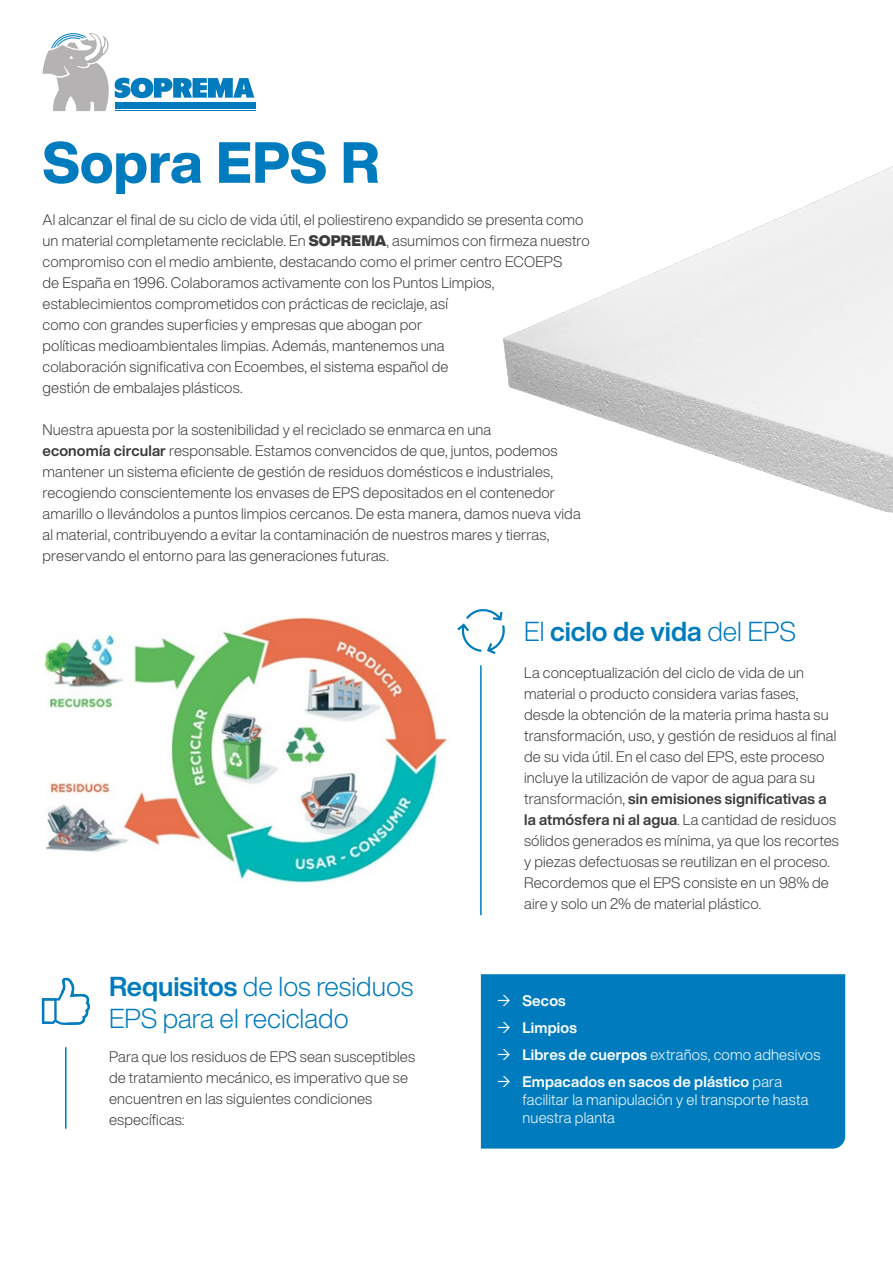
<style>
.page{position:relative;width:893px;height:1263px;background:#fff}
.page>*{position:absolute;margin:0;border:0;box-sizing:border-box;transform-origin:0 0}
.t1{font:800 57px "Helvetica Now Display";letter-spacing:.005em;color:#007cbe}
.t2{font:300 27px/31.5px "Helvetica Now Display";color:#007cbe}
.t3{font:700 27px "Helvetica Now Display";color:#007cbe}
.t4{font:300 15px/21px "Helvetica Now Display";letter-spacing:.01em;color:#3c3c3b}
.t5{font:700 15px/27px "Helvetica Now Display";letter-spacing:.015em;color:#fff}
.t6{font:300 15px/18px "Helvetica Now Display";letter-spacing:.015em;color:#fff}
.s1{font-weight:900}
.s2{font-weight:700}
.s3{font-weight:300}
</style>
<div class="page">
<hr style="left:480px;top:665px;width:2px;height:250px;background:#007cbe">
<div style="left:481px;top:974px;width:364px;height:174px;background:#007cbe"></div>
<img style="left:44px;top:617px;width:403px;height:266px">
<img style="left:503px;top:166px;width:390px;height:347px">
<hr style="left:115px;top:110px;width:140px;height:1px;background:#007cbe">
<div style="left:115px;top:102px;width:140px;height:6px;background:#007cbe"></div>
<svg style="left:43px;top:33px;width:211px;height:78px"></svg>
<svg style="left:457px;top:609px;width:48px;height:45px"></svg>
<hr style="left:65px;top:1047px;width:2px;height:82px;background:#007cbe">
<svg style="left:42px;top:977px;width:48px;height:48px"></svg>
<svg style="left:498px;top:995px;width:12px;height:11px"></svg>
<svg style="left:498px;top:1022px;width:12px;height:11px"></svg>
<svg style="left:498px;top:1049px;width:12px;height:11px"></svg>
<svg style="left:498px;top:1076px;width:12px;height:11px"></svg>
<h1 class="t1" style="left:43px;top:124px;width:338px">Sopra EPS R</h1>
<p class="t4" style="left:43px;top:209px;width:549px">Al alcanzar el final de su ciclo de vida útil, el poliestireno expandido se presenta como un material completamente reciclable. En <span class="s1">SOPREMA</span>, asumimos con firmeza nuestro compromiso con el medio ambiente, destacando como el primer centro ECOEPS<br>de España en 1996. Colaboramos activamente con los Puntos Limpios, establecimientos comprometidos con prácticas de reciclaje, así<br>como con grandes superficies y empresas que abogan por<br>políticas medioambientales limpias. Además, mantenemos una<br>colaboración significativa con Ecoembes, el sistema español de<br>gestión de embalajes plásticos.</p>
<p class="t4" style="left:43px;top:419px;width:540px">Nuestra apuesta por la sostenibilidad y el reciclado se enmarca en una<br><span class="s2">economía circular</span> responsable. Estamos convencidos de que, juntos, podemos mantener un sistema eficiente de gestión de residuos domésticos e industriales, recogiendo conscientemente los envases de EPS depositados en el contenedor amarillo o llevándolos a puntos limpios cercanos. De esta manera, damos nueva vida al material, contribuyendo a evitar la contaminación de nuestros mares y tierras, preservando el entorno para las generaciones futuras.</p>
<h2 class="t3" style="left:524px;top:613px;width:273px"><span class="s3">El</span> ciclo de vida <span class="s3">del EPS</span></h2>
<h2 class="t2" style="left:109px;top:970px;width:306px"><span class="s2">Requisitos</span> de los residuos<br>EPS para el reciclado</h2>
<p class="t4" style="left:109px;top:1045px;width:308px">Para que los residuos de EPS sean susceptibles de tratamiento mecánico, es imperativo que se encuentren en las siguientes condiciones específicas:</p>
<p class="t4" style="left:524px;top:662px;width:316px">La conceptualización del ciclo de vida de un material o producto considera varias fases, desde la obtención de la materia prima hasta su transformación, uso, y gestión de residuos al final de su vida útil. En el caso del EPS, este proceso incluye la utilización de vapor de agua para su transformación, <span class="s2">sin emisiones significativas a la atmósfera ni al agua</span>. La cantidad de residuos sólidos generados es mínima, ya que los recortes y piezas defectuosas se reutilizan en el proceso.<br>Recordemos que el EPS consiste en un 98% de aire y solo un 2% de material plástico.</p>
<p class="t5" style="left:522px;top:987px;width:300px">Secos<br>Limpios<br>Libres de cuerpos <span class="s3">extraños, como adhesivos<br></span>Empacados en sacos de plástico <span class="s3">para</span></p>
<p class="t6" style="left:522px;top:1090px;width:287px">facilitar la manipulación y el transporte hasta nuestra planta</p>
</div>
